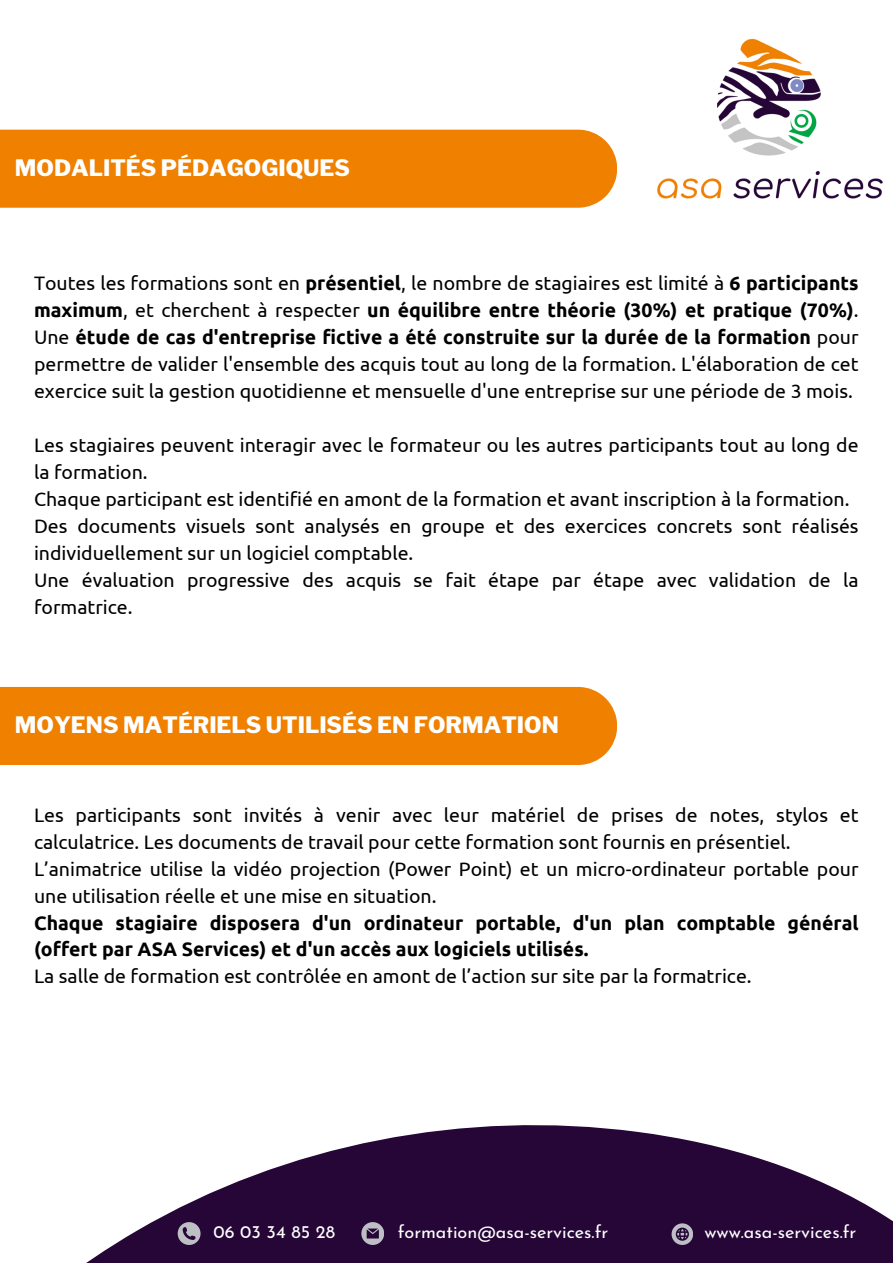
<style>
.page{position:relative;width:893px;height:1264px;background:#fff}
.page>*{position:absolute;margin:0;border:0;box-sizing:border-box;transform-origin:0 0}
.t1{font:800 22.5px "Libre Franklin";color:#fff}
.t2{font:19.5px/27px "Ubuntu";color:#000}
.t3{font:700 19.5px/27px "Ubuntu";color:#000}
.t4{font:18px "Josefin Sans";color:#fff}
.s1{font-weight:700}
</style>
<div class="page">
<img style="left:657px;top:38px;width:226px;height:161px">
<div style="left:0;top:130px;width:617px;height:78px;background:#ef8000"></div>
<div style="left:0;top:687px;width:617px;height:78px;background:#ef8000"></div>
<svg style="left:87px;top:1125px;width:805px;height:137px;fill:#250636"></svg>
<svg style="left:178px;top:1221px;width:22px;height:23px"></svg>
<svg style="left:361px;top:1221px;width:23px;height:23px"></svg>
<svg style="left:671px;top:1223px;width:22px;height:21px"></svg>
<p class="t1" style="left:15px;top:154px;width:336px">MODALITÉS PÉDAGOGIQUES</p>
<p class="t2" style="left:34px;top:269px;width:826px;text-align:justify">Toutes les formations sont en <span class="s1">présentiel</span>, le nombre de stagiaires est limité à <span class="s1">6 participants maximum</span>, et cherchent à respecter <span class="s1">un équilibre entre théorie (30%) et pratique (70%)</span>.<br>Une <span class="s1">étude de cas d'entreprise fictive a été construite sur la durée de la formation</span> pour permettre de valider l'ensemble des acquis tout au long de la formation. L'élaboration de cet exercice suit la gestion quotidienne et mensuelle d'une entreprise sur une période de 3 mois.</p>
<p class="t2" style="left:34px;top:431px;width:826px">Les stagiaires peuvent interagir avec le formateur ou les autres participants tout au long de la formation.</p>
<p class="t2" style="left:34px;top:485px;width:817px">Chaque participant est identifié en amont de la formation et avant inscription à la formation.</p>
<p class="t2" style="left:34px;top:512px;width:826px">Des documents visuels sont analysés en groupe et des exercices concrets sont réalisés individuellement sur un logiciel comptable.</p>
<p class="t2" style="left:34px;top:566px;width:826px">Une évaluation progressive des acquis se fait étape par étape avec validation de la formatrice.</p>
<p class="t1" style="left:15px;top:711px;width:545px">MOYENS MATÉRIELS UTILISÉS EN FORMATION</p>
<p class="t2" style="left:34px;top:800px;width:826px">Les participants sont invités à venir avec leur matériel de prises de notes, stylos et calculatrice. Les documents de travail pour cette formation sont fournis en présentiel.</p>
<p class="t2" style="left:34px;top:854px;width:826px">L’animatrice utilise la vidéo projection (Power Point) et un micro-ordinateur portable pour une utilisation réelle et une mise en situation.</p>
<p class="t3" style="left:34px;top:908px;width:826px">Chaque stagiaire disposera d'un ordinateur portable, d'un plan comptable général (offert par ASA Services) et d'un accès aux logiciels utilisés.</p>
<p class="t2" style="left:34px;top:962px;width:719px">La salle de formation est contrôlée en amont de l’action sur site par la formatrice.</p>
<p class="t4" style="left:213px;top:1224px;width:123px">06 03 34 85 28</p>
<p class="t4" style="left:397px;top:1224px;width:212px">formation@asa-services.fr</p>
<p class="t4" style="left:704px;top:1224px;width:153px">www.asa-services.fr</p>
</div>
